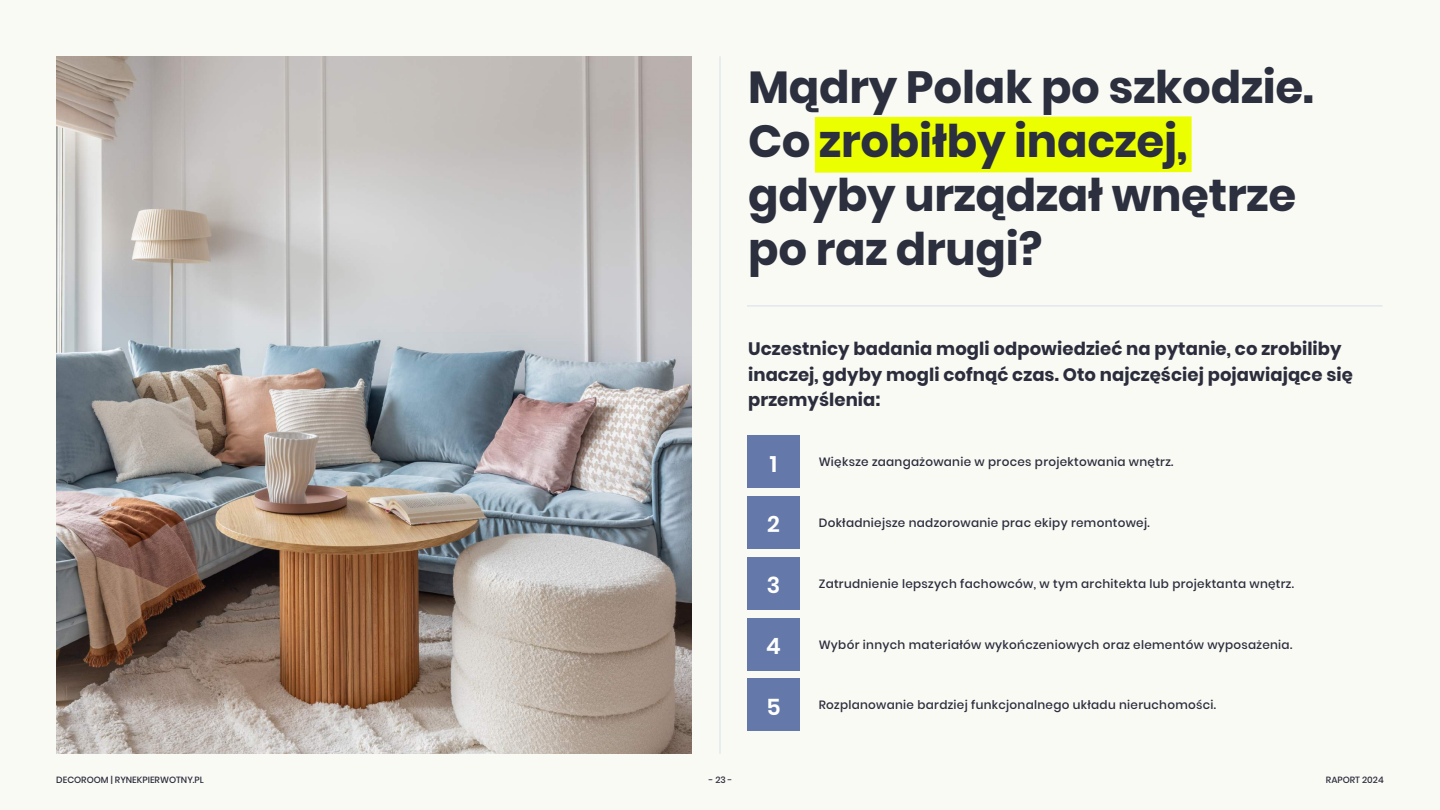
<style>
.page{position:relative;width:1440px;height:810px;background:#fafaf5}
.page>*{position:absolute;margin:0;border:0;box-sizing:border-box;transform-origin:0 0}
.t1{font:700 45px/54px "Poppins";letter-spacing:-.005em;color:#2b2f3e}
.t2{font:600 22.5px "Poppins";color:#fff}
.t3{font:700 18px/25.5px "Poppins";letter-spacing:.005em;color:#2b2d3c}
.t4{font:500 12px "Poppins";letter-spacing:.025em;color:#2b2d3c}
.t5{font:500 9px "Poppins";color:#2b2d3c}
</style>
<div class="page">
<div style="left:815px;top:116px;width:377px;height:57px;background:#ebff00"></div>
<img style="left:56px;top:56px;width:636px;height:698px">
<hr style="left:720px;top:56px;width:1px;height:698px;background:#afc3e1">
<hr style="left:747px;top:306px;width:636px;height:1px;background:#afc3e1">
<div style="left:747px;top:436px;width:53px;height:52px;background:#6479a9"></div>
<div style="left:747px;top:497px;width:53px;height:52px;background:#6479a9"></div>
<div style="left:747px;top:557px;width:53px;height:52px;background:#6479a9"></div>
<div style="left:747px;top:618px;width:53px;height:52px;background:#6479a9"></div>
<div style="left:747px;top:679px;width:53px;height:52px;background:#6479a9"></div>
<h1 class="t1" style="left:748px;top:61px;width:567px">Mądry Polak po szkodzie.<br>Co zrobiłby inaczej, gdyby urządzał wnętrze po raz drugi?</h1>
<h3 class="t3" style="left:748px;top:336px;width:606px">Uczestnicy badania mogli odpowiedzieć na pytanie, co zrobiliby inaczej, gdyby mogli cofnąć czas. Oto najczęściej pojawiające się przemyślenia:</h3>
<h2 class="t2" style="left:770px;top:451px;width:9px">1</h2>
<p class="t4" style="left:819px;top:455px;width:356px">Większe zaangażowanie w proces projektowania wnętrz.</p>
<h2 class="t2" style="left:767px;top:512px;width:14px">2</h2>
<p class="t4" style="left:819px;top:516px;width:332px">Dokładniejsze nadzorowanie prac ekipy remontowej.</p>
<h2 class="t2" style="left:767px;top:572px;width:15px">3</h2>
<p class="t4" style="left:819px;top:577px;width:477px">Zatrudnienie lepszych fachowców, w tym architekta lub projektanta wnętrz.</p>
<h2 class="t2" style="left:766px;top:633px;width:16px">4</h2>
<p class="t4" style="left:819px;top:638px;width:475px">Wybór innych materiałów wykończeniowych oraz elementów wyposażenia.</p>
<h2 class="t2" style="left:766px;top:694px;width:16px">5</h2>
<p class="t4" style="left:819px;top:698px;width:399px">Rozplanowanie bardziej funkcjonalnego układu nieruchomości.</p>
<p class="t5" style="left:56px;top:775px;width:149px">DECOROOM | RYNEKPIERWOTNY.PL</p>
<p class="t5" style="left:709px;top:775px;width:25px">- 23 -</p>
<p class="t5" style="left:1326px;top:775px;width:59px">RAPORT 2024</p>
</div>
